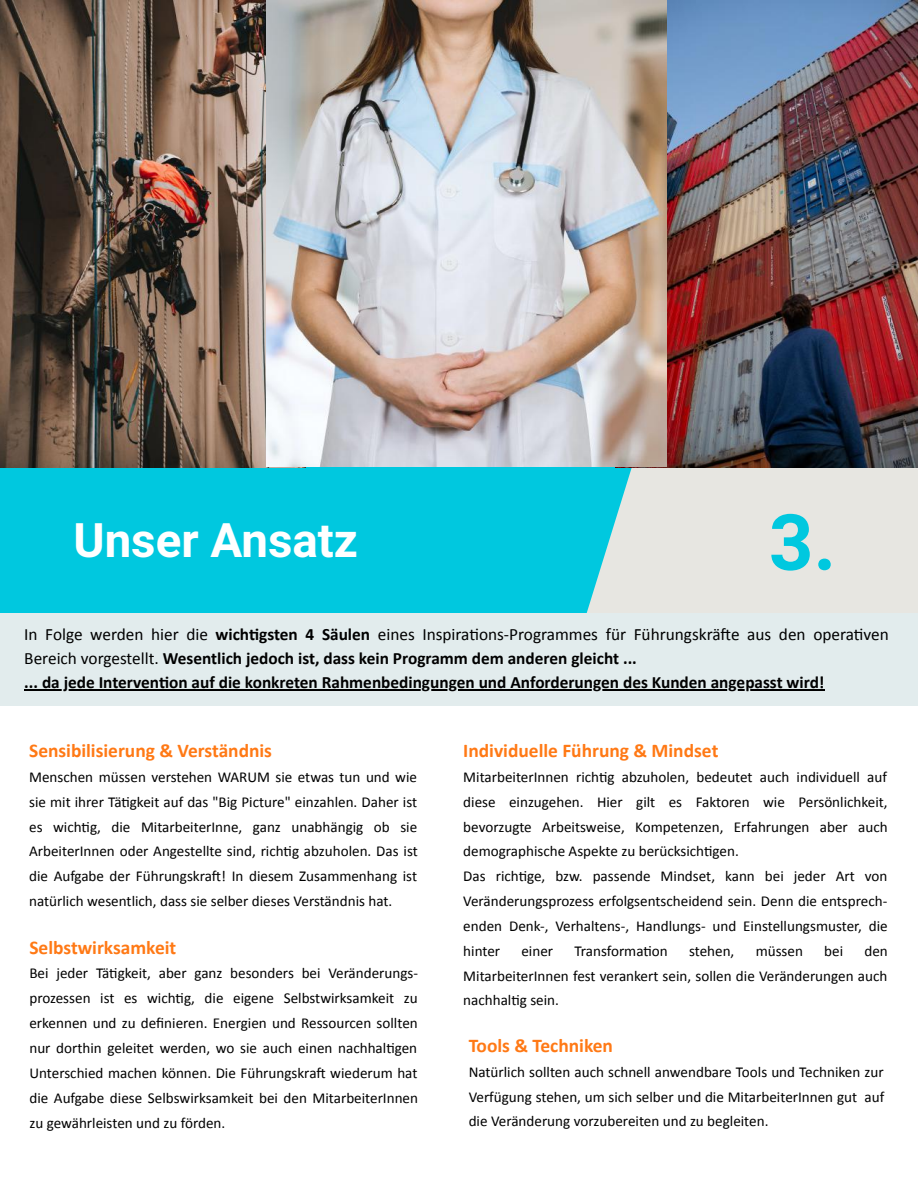
<style>
.page{position:relative;width:918px;height:1188px;background:#fff}
.page>*{position:absolute;margin:0;border:0;box-sizing:border-box;transform-origin:0 0}
.t1{font:700 77.7px "Roboto";color:#00c8df}
.t2{font:700 47.55px "Roboto";color:#fff}
.t3{font:700 19.5px "Calibri";color:#ff7915}
.t4{font:700 17.25px/23.7px "Calibri";color:#000}
.t5{font:15.15px/24.9px "Calibri";color:#000;text-align:justify}
.s1{font-weight:400}
</style>
<div class="page">
<div style="left:583px;top:467px;width:335px;height:152px;background:#e7e6e1"></div>
<hr style="left:0;top:467px;width:4px;height:151px;background:#00c8df">
<div style="left:3px;top:467px;width:577px;height:151px;background:#00c8df"></div>
<svg style="left:580px;top:467px;width:52px;height:146px"></svg>
<div style="left:0;top:613px;width:918px;height:93px;background:#e2eced"></div>
<hr style="left:24px;top:689px;width:801px;height:1px;background:#000">
<img style="left:0;top:0;width:305px;height:467px">
<img style="left:615px;top:1px;width:303px;height:467px">
<img style="left:266px;top:1px;width:400px;height:466px">
<h2 class="t2" style="left:73px;top:513px;width:286px">Unser Ansatz</h2>
<h1 class="t1" style="left:769px;top:498px;width:69px">3.</h1>
<p class="t4" style="left:24px;top:624px;width:866px"><span class="s1">In Folge werden hier die</span> wichtigsten 4 Säulen <span class="s1">eines Inspirations-Programmes für Führungskräfte aus den operativen<br>Bereich vorgestellt.</span> Wesentlich jedoch ist, dass kein Programm dem anderen gleicht ...<br>... da jede Intervention auf die konkreten Rahmenbedingungen und Anforderungen des Kunden angepasst wird!</p>
<p class="t3" style="left:29px;top:742px;width:244px">Sensibilisierung &amp; Verständnis</p>
<p class="t5" style="left:29px;top:766px;width:390px">Menschen müssen verstehen WARUM sie etwas tun und wie sie mit ihrer Tätigkeit auf das "Big Picture" einzahlen. Daher ist es wichtig, die MitarbeiterInne, ganz unabhängig ob sie ArbeiterInnen oder Angestellte sind, richtig abzuholen. Das ist die Aufgabe der Führungskraft ! In diesem Zusammenhang ist natürlich wesentlich, dass sie selber dieses Verständnis hat.</p>
<p class="t3" style="left:29px;top:939px;width:148px">Selbstwirksamkeit</p>
<p class="t5" style="left:29px;top:962px;width:390px">Bei jeder Tätigkeit, aber ganz besonders bei Veränderungs&shy;prozessen ist es wichtig, die eigene Selbstwirksamkeit zu erkennen und zu definieren. Energien und Ressourcen sollten nur dorthin geleitet werden, wo sie auch einen nachhaltigen Unterschied machen können. Die Führungskraft wiederum hat die Aufgabe diese Selbswirksamkeit bei den MitarbeiterInnen zu gewährleisten und zu förden.</p>
<p class="t3" style="left:463px;top:742px;width:257px">Individuelle Führung &amp; Mindset</p>
<p class="t5" style="left:463px;top:766px;width:426px;text-align:left">MitarbeiterInnen richtig abzuholen, bedeutet auch individuell auf diese einzugehen. Hier gilt es Faktoren wie Persönlichkeit, bevorzugte Arbeitsweise, Kompetenzen, Erfahrungen aber auch demographische Aspekte zu berücksichtigen.<br>Das richtige, bzw. passende Mindset, kann bei jeder Art von Veränderungsprozess erfolgsentscheidend sein. Denn die entsprech&shy;enden Denk-, Verhaltens-, Handlungs- und Einstellungsmuster, die hinter</p>
<p class="t5" style="left:521px;top:940px;width:33px">einer</p>
<p class="t5" style="left:574px;top:940px;width:95px">Transformation</p>
<p class="t5" style="left:689px;top:940px;width:47px">stehen,</p>
<p class="t5" style="left:756px;top:940px;width:49px">müssen</p>
<p class="t5" style="left:824px;top:940px;width:20px">bei</p>
<p class="t5" style="left:463px;top:940px;width:426px;text-indent:401px">den MitarbeiterInnen fest verankert sein, sollen die Veränderungen auch nachhaltig sein.</p>
<p class="t3" style="left:469px;top:1037px;width:146px">Tools &amp; Techniken</p>
<p class="t5" style="left:469px;top:1061px;width:417px">Natürlich sollten auch schnell anwendbare Tools und Techniken zur Verfügung stehen, um sich selber und die MitarbeiterInnen gut auf die Veränderung vorzubereiten und zu begleiten.</p>
</div>
